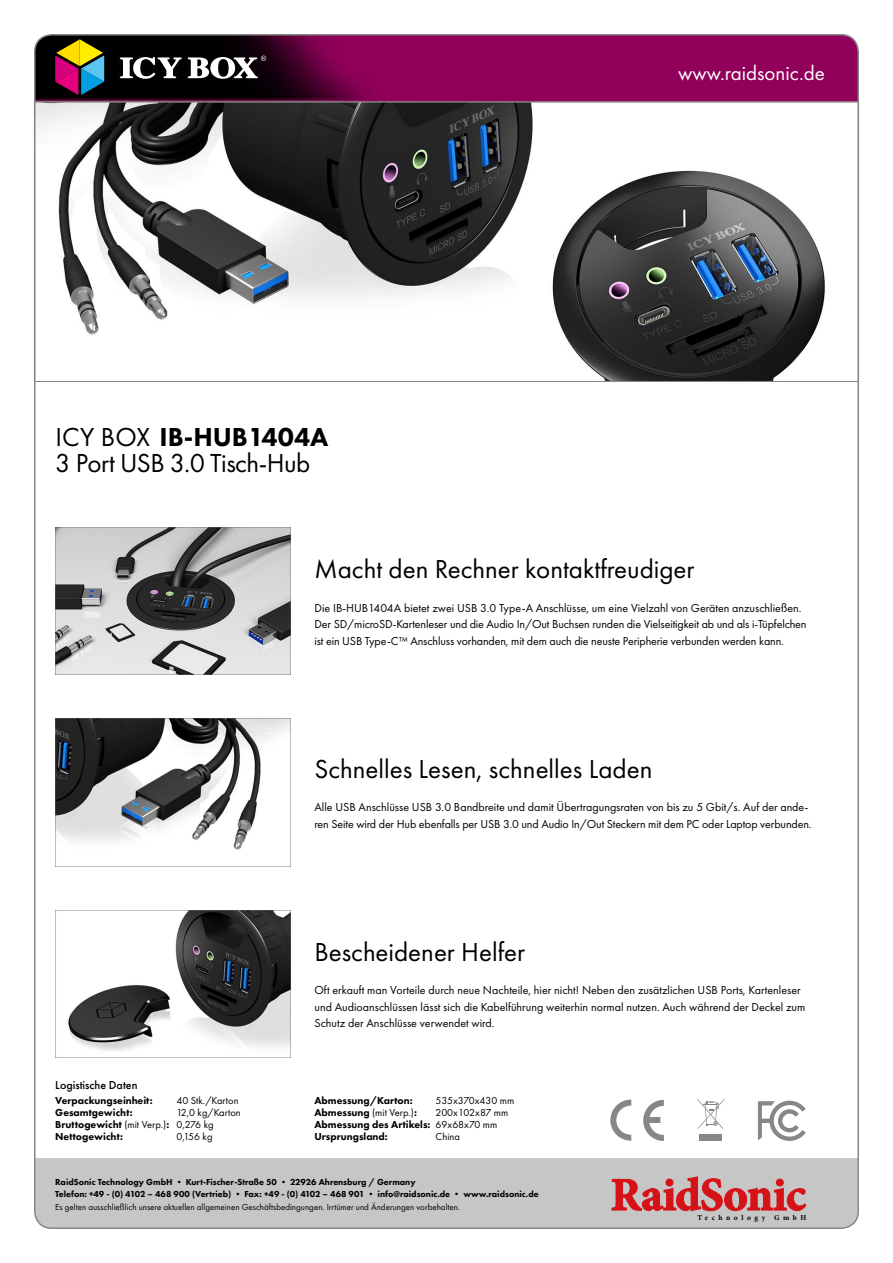
<style>
.page{position:relative;width:893px;height:1263px;background:#fff}
.page>*{position:absolute;margin:0;border:0;box-sizing:border-box;transform-origin:0 0}
.t1{font:27px "Futura PT";color:#000}
.t2{font:27px "Futura PT";letter-spacing:-.02em;color:#000}
.t3{font:800 27px "Futura PT";color:#000}
.t4{font:21px "Futura PT";color:#fff}
.t5{font:12px/16.5px "Futura PT";color:#000}
.t6{font:500 12px "Futura PT";color:#000}
.t7{font:800 10.5px/12px "Futura PT";color:#000}
.t8{font:10.5px/12px "Futura PT";color:#000}
.t9{font:800 9px/12px "Futura PT";color:#000}
.t10{font:9px "Futura PT";color:#000}
.t11{font:700 7.5px "Minion Pro";letter-spacing:.47em;color:#000}
.s1{font-weight:400}
</style>
<div class="page">
<svg style="left:37px;top:102px;width:819px;height:280px"></svg>
<img style="left:55px;top:528px;width:236px;height:147px">
<img style="left:55px;top:719px;width:236px;height:147px">
<img style="left:55px;top:910px;width:236px;height:147px">
<svg style="left:758px;top:1101px;width:48px;height:40px"></svg>
<div style="left:699px;top:1135px;width:23px;height:6px;background:#878787"></div>
<svg style="left:697px;top:1098px;width:28px;height:31px"></svg>
<svg style="left:610px;top:1100px;width:21px;height:41px"></svg>
<svg style="left:643px;top:1100px;width:21px;height:41px"></svg>
<div style="left:35px;top:1159px;width:823px;height:69px;background:#c6c6c6"></div>
<svg style="left:612px;top:1176px;width:194px;height:35px"></svg>
<svg style="left:35px;top:35px;width:821px;height:67px;background:#700347"></svg>
<svg style="left:120px;top:56px;width:146px;height:23px"></svg>
<svg style="left:55px;top:39px;width:49px;height:56px;background:#755a4f"></svg>
<h1 class="t3" style="left:55px;top:420px;width:275px"><span class="s1">ICY BOX</span> IB-HUB1404A</h1>
<h1 class="t2" style="left:55px;top:447px;width:257px">3 Port USB 3.0 Tisch-Hub</h1>
<h2 class="t4" style="left:678px;top:60px;width:148px">www.raidsonic.de</h2>
<h1 class="t1" style="left:314px;top:553px;width:382px">Macht den Rechner kontaktfreudiger</h1>
<p class="t5" style="left:314px;top:599px;width:494px">Die IB-HUB1404A bietet zwei USB 3.0 Type-A Anschlüsse, um eine Vielzahl von Geräten anzuschließen.<br>Der SD/microSD-Kartenleser und die Audio In/Out Buchsen runden die Vielseitigkeit ab und als i-Tüpfelchen ist ein USB Type-C™ Anschluss vorhanden, mit dem auch die neuste Peripherie verbunden werden kann.</p>
<h1 class="t1" style="left:314px;top:753px;width:339px">Schnelles Lesen, schnelles Laden</h1>
<p class="t5" style="left:314px;top:799px;width:499px">Alle USB Anschlüsse USB 3.0 Bandbreite und damit Übertragungsraten von bis zu 5 Gbit/s. Auf der ande&shy;ren Seite wird der Hub ebenfalls per USB 3.0 und Audio In/Out Steckern mit dem PC oder Laptop verbunden.</p>
<h1 class="t1" style="left:314px;top:936px;width:212px">Bescheidener Helfer</h1>
<p class="t5" style="left:314px;top:982px;width:492px">Oft erkauft man Vorteile durch neue Nachteile, hier nicht! Neben den zusätzlichen USB Ports, Kartenleser und Audioanschlüssen lässt sich die Kabelführung weiterhin normal nutzen. Auch während der Deckel zum<br>Schutz der Anschlüsse verwendet wird.</p>
<p class="t6" style="left:55px;top:1078px;width:84px">Logistische Daten</p>
<p class="t7" style="left:55px;top:1094px;width:115px">Verpackungseinheit:<br>Gesamtgewicht:<br>Bruttogewicht <span class="s1">(mit Verp.)</span>:<br>Nettogewicht:</p>
<p class="t8" style="left:176px;top:1094px;width:66px">40 Stk./Karton<br>12,0 kg/Karton<br>0,276 kg<br>0,156 kg</p>
<p class="t8" style="left:436px;top:1094px;width:80px">535x370x430 mm<br>200x102x87 mm<br>69x68x70 mm<br>China</p>
<p class="t7" style="left:314px;top:1094px;width:118px">Abmessung/Karton:<br>Abmessung <span class="s1">(mit Verp.)</span>:<br>Abmessung des Artikels:<br>Ursprungsland:</p>
<p class="t9" style="left:55px;top:1175px;width:485px">RaidSonic Technology GmbH • Kurt-Fischer-Straße 50 • 22926 Ahrensburg / Germany<br>Telefon: +49 - (0) 4102 – 468 900 (Vertrieb) • Fax: +49 - (0) 4102 – 468 901 • info@raidsonic.de • www.raidsonic.de</p>
<p class="t10" style="left:55px;top:1202px;width:406px">Es gelten ausschließlich unsere aktuellen allgemeinen Geschäftsbedingungen. Irrtümer und Änderungen vorbehalten.</p>
<p class="t11" style="left:697px;top:1212px;width:110px">Technology GmbH</p>
</div>
